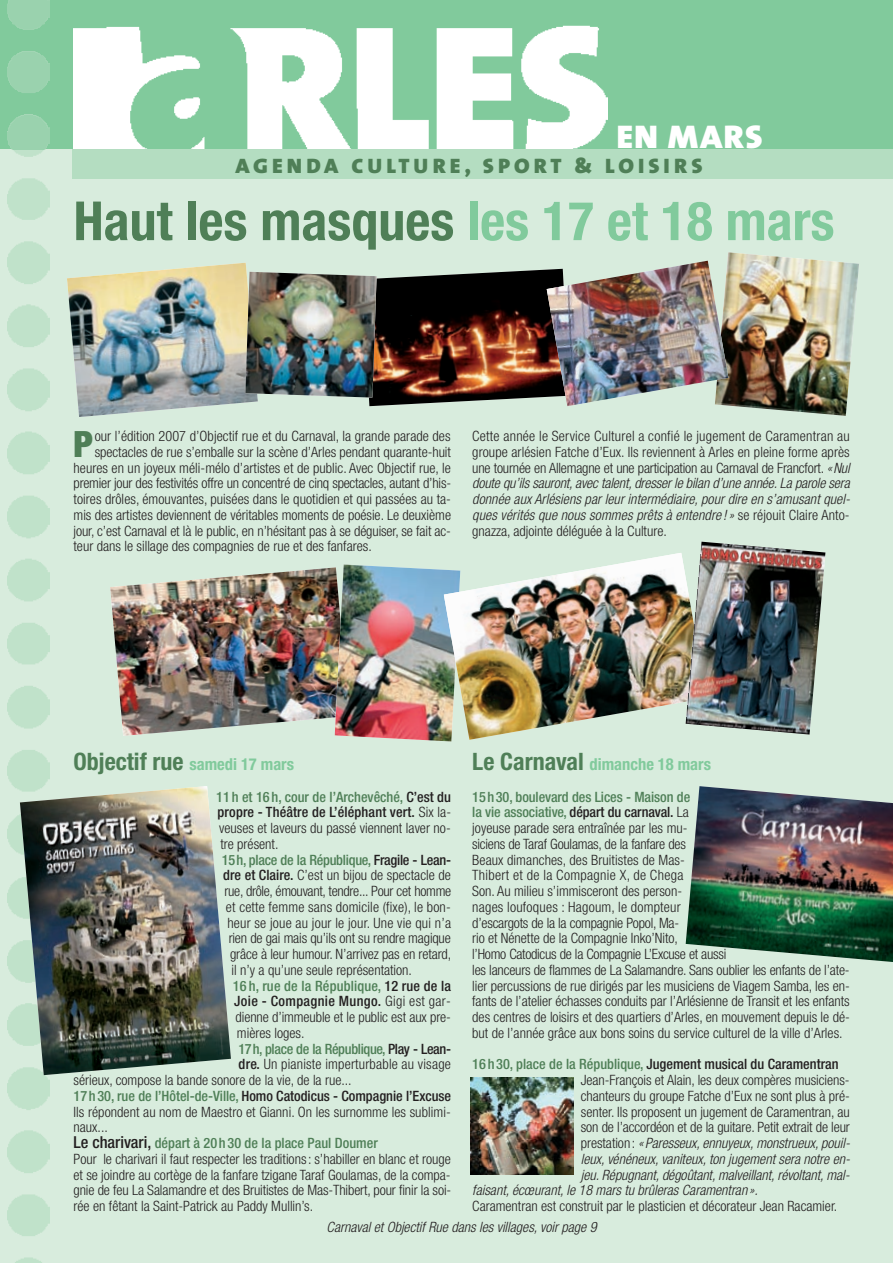
<style>
.page{position:relative;width:893px;height:1263px;background:#fff}
.page>*{position:absolute;margin:0;border:0;box-sizing:border-box;transform-origin:0 0}
.t1{font:700 condensed 54px "Helvetica Neue";color:#4f7f57}
.t2{font:900 condensed 36.3px "Helvetica Neue";color:#4f7f57}
.t3{font:900 33px "The Sans";letter-spacing:.03em;color:#fff;scale:1.06 1}
.t4{font:900 21px "The Sans";letter-spacing:.18em;color:#4f7f57;scale:1.06 1}
.t5{font:700 condensed 16.5px "Helvetica Neue";color:#81ca9c}
.t6{font:300 condensed 14.25px/15.8px "Helvetica Neue";color:#231f20}
.t7{font:italic 300 condensed 14.25px "Helvetica Neue";color:#231f20}
.t8{font:500 condensed 14.25px "Helvetica Neue";color:#231f20}
.t9{font:500 condensed 14.25px "Helvetica Neue";color:#4f7f57}
.t10{font:300 condensed 14.25px "Helvetica Neue";letter-spacing:-.02em;color:#231f20}
.t11{font:500 condensed 14.25px "Helvetica Neue";letter-spacing:-.02em;color:#4f7f57}
.t12{font:500 condensed 14.25px "Helvetica Neue";letter-spacing:-.025em;color:#4f7f57}
.t13{font:500 condensed 14.25px "Helvetica Neue";letter-spacing:.025em;color:#231f20}
.s1{color:#81ca9c}
.s2{font-style:italic}
.s3{font-size:24px;color:#4f7f57}
.s4{color:#231f20}
.s5{font-weight:300}
.s6{font-weight:500}
.s7{color:#4f7f57}
.s8{font-size:16.5px;color:#231f20}
.s9{font-weight:500;color:#4f7f57}
.s10{font-style:normal}
</style>
<div class="page">
<img style="left:0;top:0;width:893px;height:1263px">
<h3 class="t3" style="left:616px;top:125px;width:140px">EN MARS</h3>
<h3 class="t4" style="left:235px;top:158px;width:442px">AGENDA CULTURE, SPORT &amp; LOISIRS</h3>
<h1 class="t1" style="left:74px;top:202px;width:762px">Haut les masques <span class="s1">les 17 et 18 mars</span></h1>
<h2 class="t2" style="left:74px;top:431px;width:21px">P</h2>
<p class="t6" style="left:95px;top:429px;width:357px">our l’édition 2007 d’Objectif rue et du Carnaval, la grande parade des</p>
<p class="t6" style="left:95px;top:445px;width:358px">spectacles de rue s’emballe sur la scène d’Arles pendant quarante-huit</p>
<p class="t6" style="left:74px;top:461px;width:379px">heures en un joyeux méli-mélo d’artistes et de public. Avec Objectif rue, le</p>
<p class="t6" style="left:74px;top:477px;width:379px">premier jour des festivités offre un concentré de cinq spectacles, autant d’his-</p>
<p class="t6" style="left:74px;top:492px;width:379px">toires drôles, émouvantes, puisées dans le quotidien et qui passées au ta-</p>
<p class="t6" style="left:74px;top:508px;width:379px">mis des artistes deviennent de véritables moments de poésie. Le deuxième</p>
<p class="t6" style="left:74px;top:524px;width:379px">jour, c’est Carnaval et là le public, en n’hésitant pas à se déguiser, se fait ac-</p>
<p class="t6" style="left:74px;top:540px;width:300px">teur dans le sillage des compagnies de rue et des fanfares.</p>
<p class="t6" style="left:472px;top:429px;width:382px">Cette année le Service Culturel a confié le jugement de Caramentran au groupe arlésien Fatche d’Eux. Ils reviennent à Arles en pleine forme après une tournée en Allemagne et une participation au Carnaval de Francfort. <span class="s2">«Nul doute qu’ils sauront, avec talent, dresserle bilan d’une année. La parole sera donnée aux Arlésiens par leur intermédiaire, pour dire en s’amusant quel&shy;ques vérités que nous sommes prêts à entendre ! »</span> s e r é j o u i t C l a i r e A n t o - gnazza, adjointe déléguée à la Culture.</p>
<p class="t5" style="left:74px;top:758px;width:222px"><span class="s3">Objectif rue</span> samedi 17 mars</p>
<p class="t9" style="left:216px;top:791px;width:236px">11 h et 16 h, cour de l’Archevêché, <span class="s4">C’est du</span></p>
<p class="t8" style="left:218px;top:807px;width:235px">propre - Théâtre de L’éléphant vert. <span class="s5">Six la-</span></p>
<p class="t6" style="left:219px;top:821px;width:233px">veuses et laveurs du passé viennent laver no-</p>
<p class="t6" style="left:220px;top:837px;width:60px">tre présent.</p>
<p class="t11" style="left:222px;top:854px;width:231px">15h, place de la République, <span class="s4">Fragile - Lean-</span></p>
<p class="t6" style="left:223px;top:869px;width:229px"><span class="s6">dre et Claire.</span> C’est un bijou de spectacle de</p>
<p class="t10" style="left:225px;top:886px;width:228px">rue, drôle, émouvant, tendre... Pour cet homme</p>
<p class="t6" style="left:226px;top:900px;width:226px">et cette femme sans domicile (fixe), le bon-</p>
<p class="t6" style="left:227px;top:916px;width:225px">heur se joue au jour le jour. Une vie qui n’a</p>
<p class="t6" style="left:229px;top:932px;width:224px">rien de gai mais qu’ils ont su rendre magique</p>
<p class="t6" style="left:230px;top:947px;width:223px">grâce à leur humour. N’arrivez pas en retard,</p>
<p class="t6" style="left:231px;top:963px;width:182px">il n’y a qu’une seule représentation.</p>
<p class="t9" style="left:233px;top:980px;width:220px">16 h, rue de la République, <span class="s4">12 rue de la</span></p>
<p class="t13" style="left:234px;top:996px;width:218px">Joie - Compagnie Mungo. <span class="s5">Gigi est gar-</span></p>
<p class="t6" style="left:236px;top:1010px;width:217px">dienne d’immeuble et le public est aux pre-</p>
<p class="t6" style="left:237px;top:1026px;width:69px">mières loges.</p>
<p class="t12" style="left:238px;top:1043px;width:214px">17h, place de la République, <span class="s4">Play - Lean-</span></p>
<p class="t6" style="left:239px;top:1058px;width:214px"><span class="s6">dre.</span> Un pianiste imperturbable au visage</p>
<p class="t6" style="left:74px;top:1073px;width:280px">sérieux, compose la bande sonore de la vie, de la rue...</p>
<p class="t8" style="left:74px;top:1091px;width:379px"><span class="s7">17h30, rue de l’Hôtel-de-Ville,</span> Homo Catodicus - Compagnie l’Excuse</p>
<p class="t6" style="left:74px;top:1105px;width:379px">Ils répondent au nom de Maestro et Gianni. On les surnomme les sublimi-</p>
<p class="t6" style="left:74px;top:1121px;width:36px">naux...</p>
<p class="t9" style="left:74px;top:1138px;width:306px"><span class="s8">Le charivari,</span> départ à 20 h 30 de la place Paul Doumer</p>
<p class="t6" style="left:74px;top:1152px;width:379px">Pour le charivari il faut respecter les traditions : s’habiller en blanc et rouge</p>
<p class="t6" style="left:74px;top:1168px;width:379px">et se joindre au cortège de la fanfare tzigane Taraf Goulamas, de la compa-</p>
<p class="t6" style="left:74px;top:1184px;width:379px">gnie de feu La Salamandre et des Bruitistes de Mas-Thibert, pour finir la soi-</p>
<p class="t6" style="left:74px;top:1199px;width:241px">rée en fêtant la Saint-Patrick au Paddy Mullin’s.</p>
<p class="t5" style="left:472px;top:758px;width:240px"><span class="s3">Le Carnaval</span> dimanche 18 mars</p>
<p class="t6" style="left:472px;top:790px;width:379px"><span class="s9">15h30, boulevard des Lices - Maison de<br>la vie associative,</span> <span class="s6">départ du carnaval.</span> La<br>joyeuse parade sera entraînée par les mu-<br>siciens de Taraf Goulamas, de la fanfare des<br>Beaux dimanches, des Bruitistes de Mas-<br>Thibert et de la Compagnie X, de Chega<br>Son. Au milieu s’immisceront des person-<br>nages loufoques : Hagoum, le dompteur<br>d’escargots de la la compagnie Popol, Ma-<br>rio et Nénette de la Compagnie Inko’Nito,<br>l’Homo Catodicus de la Compagnie L’Excuse et aussi<br>les lanceurs de flammes de La Salamandre. Sans oublier les enfants de l’ate&shy;lier percussions de rue dirigés par les musiciens de Viagem Samba, les en&shy;fants de l’atelier échasses conduits par l’Arlésienne de Transit et les enfants des centres de loisirs et des quartiers d’Arles, en mouvement depuis le dé&shy;but de l’année grâce aux bons soins du service culturel de la ville d’Arles.</p>
<p class="t8" style="left:472px;top:1059px;width:368px"><span class="s7">16 h 30, place de la République,</span> Jugement musical du Caramentran</p>
<p class="t6" style="left:581px;top:1073px;width:270px">Jean-François et Alain, les deux compères musiciens-</p>
<p class="t6" style="left:581px;top:1089px;width:270px">chanteurs du groupe Fatche d’Eux ne sont plus à pré-</p>
<p class="t6" style="left:581px;top:1105px;width:270px">senter. Ils proposent un jugement de Caramentran, au</p>
<p class="t6" style="left:581px;top:1121px;width:270px">son de l’accordéon et de la guitare. Petit extrait de leur</p>
<p class="t7" style="left:581px;top:1138px;width:273px"><span class="s10">p r e s t a t i o n :</span> «Paresseux, ennuyeux, monstrueux, pouil-</p>
<p class="t7" style="left:581px;top:1154px;width:273px">leux, vénéneux, vaniteux, ton jugementsera notre en-</p>
<p class="t7" style="left:581px;top:1169px;width:273px">jeu. Répugnant, dégoûtant, malveillant, révoltant, mal-</p>
<p class="t7" style="left:472px;top:1185px;width:290px">faisant, écœurant, le 18 mars tu brûleras Caramentran ».</p>
<p class="t6" style="left:472px;top:1199px;width:367px">Caramentran est construit par le plasticien et décorateur Jean Racamier.</p>
<p class="t7" style="left:327px;top:1221px;width:274px">CarnavaletObjectif Rue dans les villages, voirpage 9</p>
</div>
